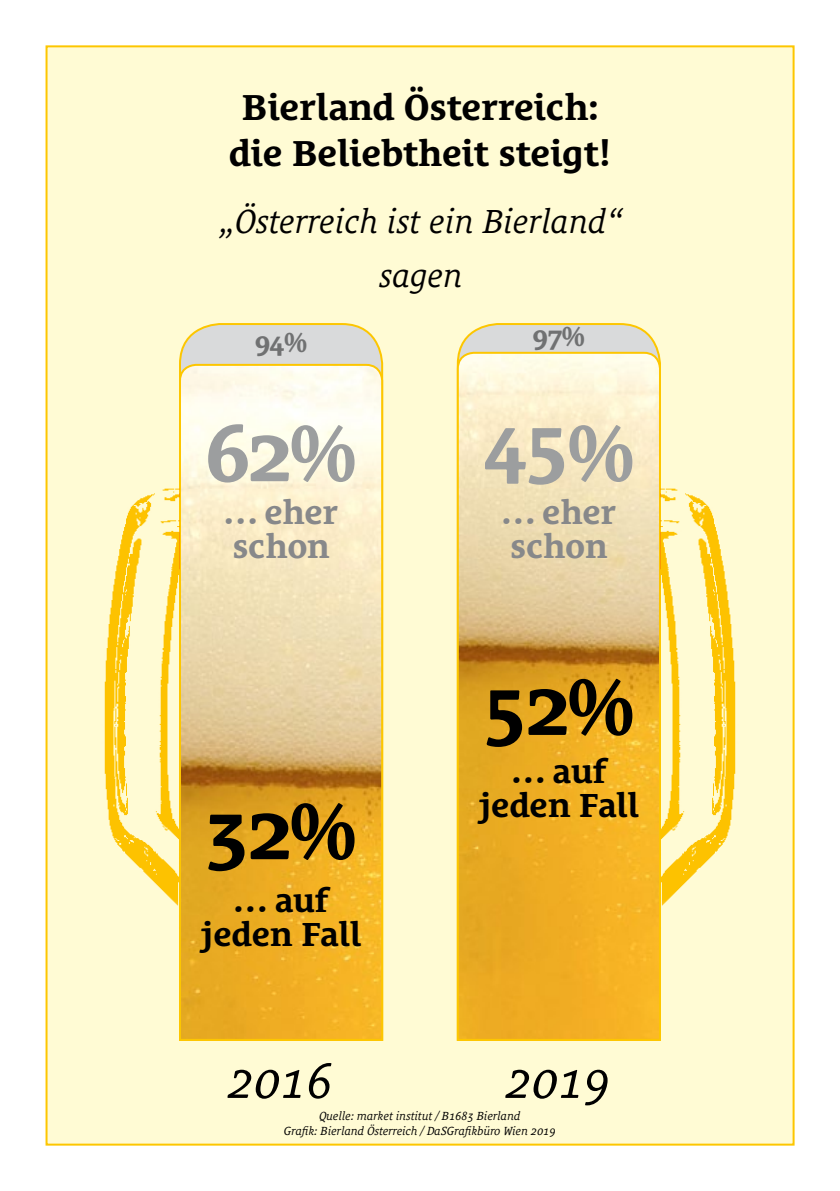
<style>
.page{position:relative;width:840px;height:1191px;background:#fff}
.page>*{position:absolute;margin:0;border:0;box-sizing:border-box;transform-origin:0 0}
.t1{font:700 82.2px "Le Monde Courrier Std";color:#000}
.t2{font:700 82.2px "Le Monde Courrier Std";color:#9c9e9f}
.t3{font:italic 51px "Le Monde Courrier Std";color:#000}
.t4{font:700 36.8px/45.4px "Le Monde Courrier Std";color:#000;text-align:center}
.t5{font:italic 34px/54px "Le Monde Courrier Std";color:#000;text-align:center}
.t6{font:700 34px/34px "Le Monde Courrier Std";color:#000;text-align:center}
.t7{font:700 34px/34px "Le Monde Courrier Std";color:#87888a}
.t8{font:700 28.4px "Le Monde Courrier Std";color:#707172}
.t9{font:italic 12px/14.4px "Le Monde Courrier Std";color:#000;text-align:center}
</style>
<div class="page">
<div style="left:45px;top:45px;width:749px;height:1100px;background:#fffbd4;border:2px solid #fdc600"></div>
<svg style="left:458px;top:323px;width:201px;height:28px;background:#dfdbc8"></svg>
<svg style="left:179px;top:323px;width:205px;height:40px;background:#dedbcd"></svg>
<svg style="left:179px;top:363px;width:205px;height:678px;background:#edcb7e"></svg>
<svg style="left:456px;top:351px;width:205px;height:690px;background:#ecc060"></svg>
<img style="left:660px;top:456px;width:76px;height:481px">
<img style="left:104px;top:488px;width:75px;height:418px">
<h3 class="t4" style="left:229px;top:85px;width:383px">Bierland Österreich: die Beliebtheit steigt!</h3>
<h3 class="t5" style="left:220px;top:194px;width:403px">„Österreich ist ein Bierland“ sagen</h3>
<h3 class="t8" style="left:255px;top:326px;width:53px">94%</h3>
<h3 class="t8" style="left:533px;top:319px;width:53px">97%</h3>
<h1 class="t2" style="left:206px;top:404px;width:150px">62%</h1>
<h1 class="t2" style="left:484px;top:396px;width:150px">45%</h1>
<h3 class="t7" style="left:223px;top:494px;width:116px">… eher schon</h3>
<h3 class="t7" style="left:501px;top:494px;width:116px">… eher schon</h3>
<h1 class="t1" style="left:206px;top:782px;width:150px">32%</h1>
<h3 class="t6" style="left:201px;top:882px;width:162px">… auf jeden Fall</h3>
<h2 class="t3" style="left:229px;top:1050px;width:106px">2016</h2>
<h1 class="t1" style="left:484px;top:658px;width:150px">52%</h1>
<h3 class="t6" style="left:478px;top:753px;width:162px">… auf jeden Fall</h3>
<h2 class="t3" style="left:506px;top:1050px;width:106px">2019</h2>
<p class="t9" style="left:284px;top:1108px;width:273px">Quelle: market institut / B1683 Bierland<br>Grafik: Bierland Österreich / DaSGrafikbüro Wien 2019</p>
</div>
